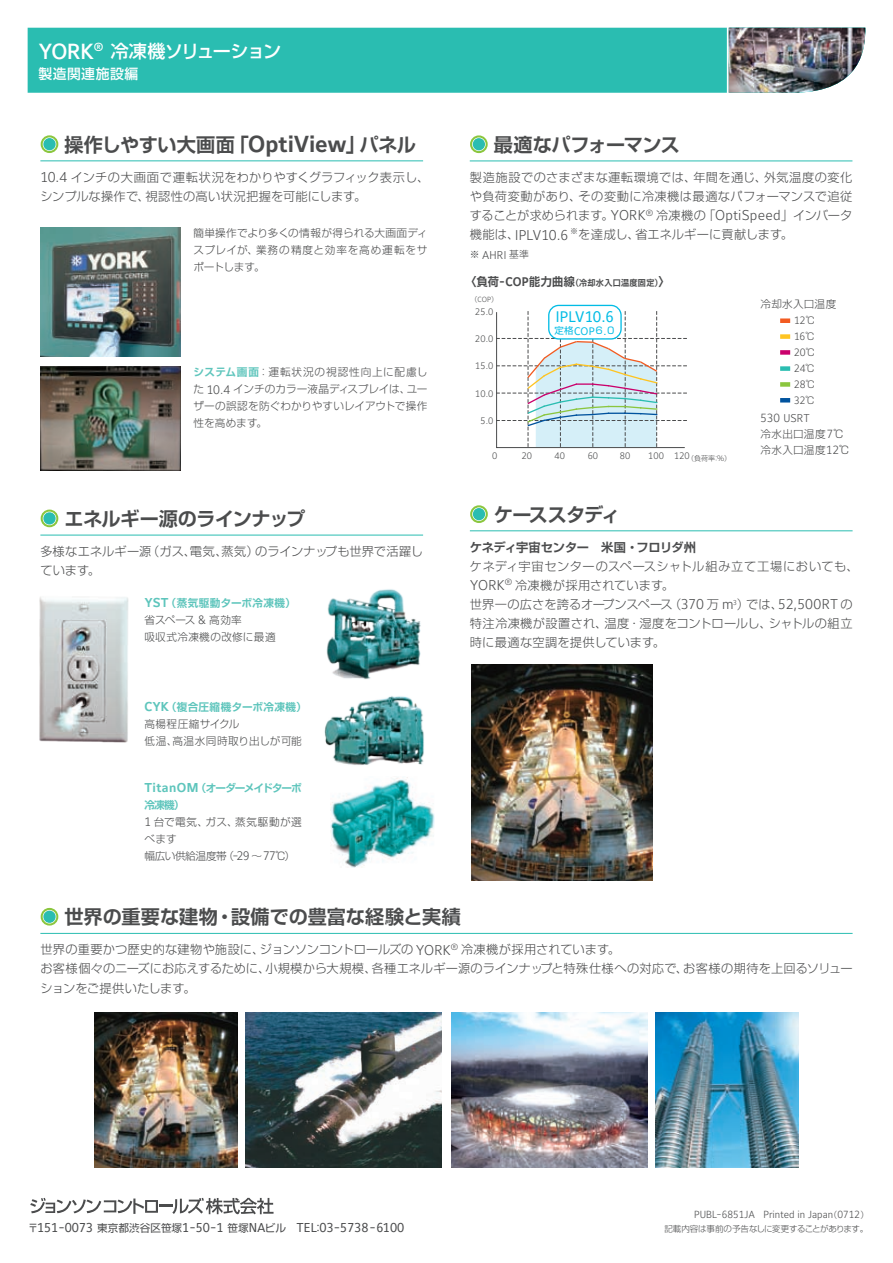
<style>
.page{position:relative;width:893px;height:1263px;background:#fff}
.page>*{position:absolute;margin:0;border:0;box-sizing:border-box;transform-origin:0 0}
.t1{font:700 19.2px "Shin Go Pro De";letter-spacing:-.015em;color:#4b4c4d}
.t2{font:700 19.2px "Shin Go Pro De";letter-spacing:.005em;color:#4b4c4d}
.t3{font:700 19.2px "Shin Go Pro De";letter-spacing:-.05em;color:#4b4c4d}
.t4{font:500 18px "Shin Go Pro";letter-spacing:-.09em;color:#fff}
.t5{font:15.15px "Maurea Jci Tf ML";letter-spacing:-.005em;color:#02bce5}
.t6{font:500 13.8px "Shin Go Pro";letter-spacing:.04em;color:#fff}
.t7{font:12.75px "Maurea Jci Tf ML";color:#4b4c4d}
.t8{font:300 12.15px/19.2px "Shin Go Pro";letter-spacing:.01em;color:#4b4c4d}
.t9{font:700 12.15px "Shin Go Pro De";letter-spacing:-.03em;color:#4b4c4d}
.t10{font:300 11.25px "Maurea Jci Tf ML";color:#4b4c4d}
.t11{font:300 11.1px "Maurea Jci Tf ML";color:#4b4c4d}
.t12{font:300 10.65px/17px "Shin Go Pro";letter-spacing:.02em;color:#4b4c4d}
.t13{font:300 10.65px/17px "Shin Go Pro";letter-spacing:.04em;color:#4b4c4d}
.t14{font:700 10.65px/17px "Shin Go Pro De";letter-spacing:-.09em;color:#5ec5bc}
.t15{font:700 10.65px "Shin Go Pro De";letter-spacing:.025em;color:#5ec5bc}
.t16{font:700 10.65px "Shin Go Pro De";letter-spacing:.035em;color:#5ec5bc}
.t17{font:300 10.5px/16px "Maurea Jci Tf ML";letter-spacing:-.015em;color:#4b4c4d;text-align:justify}
.t18{font:300 10.2px "Maurea Jci Tf ML";color:#4b4c4d}
.t19{font:9.45px "Shin Go Pro";color:#02bce5}
.t20{font:300 9.3px "Maurea Jci Tf ML";color:#4b4c4d}
.t21{font:300 8.55px "Shin Go Pro";letter-spacing:-.02em;color:#4b4c4d}
.t22{font:700 8.55px "Shin Go Pro De";letter-spacing:.04em;color:#4b4c4d;scale:.95 1}
.t23{font:300 7.35px "Maurea Jci Tf ML";color:#4b4c4d}
.t24{font:300 7.05px "Shin Go Pro";color:#4b4c4d}
.s1{font-family:"Maurea Jci Tf ML";font-size:21.75px}
.s2{font-family:"Maurea Jci Tf ML";font-size:22.95px}
.s3{font-family:"Maurea Jci Tf ML";font-size:14.1px}
.s4{font-family:"Shin Go Pro De";font-weight:700;color:#5ec5bc}
.s5{font-family:"Maurea Jci Tf ML";font-size:12.15px}
.s6{font-family:"Maurea Jci Tf ML";font-size:12.75px}
.s7{font-family:"Shin Go Pro";font-size:9.75px}
.s8{font-size:11.7px}
.s9{font-family:"Maurea Jci Tf ML";font-size:12.45px}
.s10{font-family:"Shin Go Pro";font-size:7.05px}
.s11{font-size:8.85px}
.s12{font-family:"Maurea Jci Tf ML";font-size:10.8px}
.s13{font-family:"Shin Go Pro";font-size:9.6px}
.s14{font-family:"Maurea Jci Tf ML";font-size:11.7px}
.s15{font-family:"Shin Go Pro";font-size:10.65px}
.s16{font-family:"Shin Go Pro";font-size:8.55px}
</style>
<div class="page">
<div style="left:28px;top:28px;width:699px;height:65px;background:#2abdb1"></div>
<img style="left:729px;top:28px;width:136px;height:65px">
<svg style="left:30px;top:1198px;width:244px;height:16px"></svg>
<img style="left:471px;top:664px;width:182px;height:216px">
<div style="left:470px;top:505px;width:18px;height:18px;border:5px solid #8bc63e;border-radius:50%"></div>
<div style="left:472px;top:507px;width:14px;height:14px;border:1px solid #fff;border-radius:50%"></div>
<div style="left:473px;top:508px;width:12px;height:12px;background:#2abdb1;border-radius:50%"></div>
<hr style="left:470px;top:530px;width:383px;height:1px;background:#2abdb1">
<svg style="left:782px;top:318px;width:6px;height:5px"></svg>
<svg style="left:782px;top:334px;width:6px;height:5px"></svg>
<svg style="left:782px;top:350px;width:6px;height:5px"></svg>
<svg style="left:782px;top:366px;width:6px;height:5px"></svg>
<svg style="left:782px;top:382px;width:6px;height:5px"></svg>
<svg style="left:782px;top:398px;width:6px;height:4px"></svg>
<div style="left:548px;top:305px;width:74px;height:35px;border:1px solid #02bce5;border-radius:10px"></div>
<svg style="left:496px;top:312px;width:191px;height:136px"></svg>
<div style="left:470px;top:135px;width:18px;height:18px;border:5px solid #8bc63e;border-radius:50%"></div>
<div style="left:472px;top:137px;width:14px;height:14px;border:1px solid #fff;border-radius:50%"></div>
<div style="left:473px;top:138px;width:12px;height:12px;background:#2abdb1;border-radius:50%"></div>
<hr style="left:470px;top:161px;width:382px;height:1px;background:#2abdb1">
<img style="left:40px;top:227px;width:141px;height:130px">
<img style="left:39px;top:597px;width:90px;height:146px">
<img style="left:40px;top:366px;width:141px;height:104px">
<img style="left:326px;top:589px;width:95px;height:91px">
<img style="left:324px;top:696px;width:100px;height:69px">
<img style="left:330px;top:777px;width:105px;height:90px">
<img style="left:95px;top:1012px;width:142px;height:156px">
<img style="left:655px;top:1012px;width:143px;height:156px">
<img style="left:245px;top:1012px;width:196px;height:156px">
<img style="left:451px;top:1012px;width:196px;height:156px">
<div style="left:41px;top:510px;width:17px;height:17px;border:5px solid #8bc63e;border-radius:50%"></div>
<div style="left:43px;top:512px;width:13px;height:13px;border:1px solid #fff;border-radius:50%"></div>
<div style="left:43px;top:512px;width:13px;height:12px;background:#2abdb1;border-radius:50%"></div>
<hr style="left:40px;top:535px;width:383px;height:1px;background:#2abdb1">
<div style="left:41px;top:908px;width:17px;height:17px;border:5px solid #8bc63e;border-radius:50%"></div>
<div style="left:43px;top:910px;width:13px;height:13px;background:#2abdb1;border-radius:50%"></div>
<hr style="left:40px;top:933px;width:813px;height:1px;background:#2abdb1">
<div style="left:41px;top:135px;width:17px;height:18px;border:5px solid #8bc63e;border-radius:50%"></div>
<div style="left:43px;top:137px;width:13px;height:14px;border:1px solid #fff;border-radius:50%"></div>
<div style="left:43px;top:138px;width:13px;height:12px;background:#2abdb1;border-radius:50%"></div>
<hr style="left:40px;top:160px;width:383px;height:1px;background:#2abdb1">
<h2 class="t4" style="left:38px;top:37px;width:244px"><span class="s1">YORK</span><sup>®</sup> 冷凍機ソリューション</h2>
<p class="t6" style="left:38px;top:63px;width:101px">製造関連施設編</p>
<h1 class="t1" style="left:64px;top:129px;width:353px">操作しやすい大画面「<span class="s2">OptiView</span>」パネル</h1>
<p class="t8" style="left:40px;top:166px;width:390px"><span class="s3">10.4</span> インチの大画面で運転状況をわかりやすくグラフィック表示し、シンプルな操作で、視認性の高い状況把握を可能にします。</p>
<p class="t12" style="left:193px;top:223px;width:235px;text-align:justify">簡単操作でより多くの情報が得られる大画面ディスプレイが、業務の精度と効率を高め運転をサポートします。</p>
<p class="t12" style="left:193px;top:362px;width:235px;text-align:justify"><span class="s4">システム画面</span>：運転状況の視認性向上に配慮した <span class="s5">10.4</span> インチのカラー液晶ディスプレイは、ユーザーの誤認を防ぐわかりやすいレイアウトで操作性を高めます。</p>
<h1 class="t1" style="left:64px;top:503px;width:242px">エネルギー源のラインナップ</h1>
<p class="t8" style="left:40px;top:540px;width:384px">多様なエネルギー源（ガス、電気、蒸気）のラインナップも世界で活躍しています。</p>
<p class="t16" style="left:145px;top:594px;width:153px"><span class="s6">YST</span>（蒸気駆動ターボ冷凍機）</p>
<p class="t12" style="left:145px;top:610px;width:133px">省スペース <span class="s5">&amp;</span> 高効率<br>吸収式冷凍機の改修に最適</p>
<h1 class="t1" style="left:494px;top:129px;width:188px">最適なパフォーマンス</h1>
<p class="t8" style="left:470px;top:166px;width:384px;text-align:justify">製造施設でのさまざまな運転環境では、年間を通じ、外気温度の変化や負荷変動があり、その変動に冷凍機は最適なパフォーマンスで追従することが求められます。<span class="s3">YORK</span><sup>®</sup> 冷凍機の「<span class="s3">OptiSpeed</span>」インバータ機能は、<span class="s3">IPLV10.6</span> <sup>※</sup>を達成し、省エネルギーに貢献します。</p>
<p class="t10" style="left:470px;top:248px;width:61px"><span class="s7">※</span> AHRI <span class="s7">基準</span></p>
<p class="t22" style="left:466px;top:276px;width:216px"><span class="s8">〈負荷</span><span class="s9">-COP</span><span class="s8">能力曲線</span>（冷却水入口温度固定）<span class="s8">〉</span></p>
<p class="t23" style="left:471px;top:295px;width:29px"><span class="s10">（</span>COP<span class="s10">）</span></p>
<p class="t20" style="left:475px;top:306px;width:20px">25<span class="s11">.</span>0</p>
<p class="t20" style="left:475px;top:333px;width:20px">20<span class="s11">.</span>0</p>
<p class="t20" style="left:475px;top:360px;width:20px">15<span class="s11">.</span>0</p>
<p class="t20" style="left:475px;top:388px;width:20px">10<span class="s11">.</span>0</p>
<p class="t20" style="left:480px;top:415px;width:14px">5<span class="s11">.</span>0</p>
<p class="t20" style="left:492px;top:450px;width:7px">0</p>
<p class="t20" style="left:522px;top:450px;width:12px">20</p>
<p class="t20" style="left:555px;top:450px;width:12px">40</p>
<p class="t20" style="left:588px;top:450px;width:12px">60</p>
<p class="t20" style="left:620px;top:450px;width:12px">80</p>
<p class="t24" style="left:648px;top:453px;width:84px"><sup>100</sup> <sup>120</sup>（負荷率：％）</p>
<p class="t5" style="left:556px;top:308px;width:59px">IPLV10.6</p>
<p class="t19" style="left:554px;top:323px;width:63px">定格<span class="s12">COP</span>６<span class="s12">.</span>０</p>
<p class="t12" style="left:760px;top:294px;width:77px">冷却水入口温度</p>
<p class="t17" style="left:794px;top:312px;width:23px">12<span class="s13">℃ </span>16<span class="s13">℃ </span>20<span class="s13">℃ </span>24<span class="s13">℃ </span>28<span class="s13">℃ </span>32<span class="s13">℃</span></p>
<p class="t11" style="left:760px;top:411px;width:51px"><span class="s8">530</span> USRT</p>
<p class="t12" style="left:760px;top:424px;width:91px;line-height:15.9px">冷水出口温度<span class="s14">7</span>℃冷水入口温度<span class="s14">12</span>℃</p>
<h1 class="t3" style="left:494px;top:499px;width:127px">ケーススタディ</h1>
<p class="t9" style="left:470px;top:537px;width:228px">ケネディ宇宙センター 米国・フロリダ州</p>
<p class="t8" style="left:470px;top:555px;width:390px">ケネディ宇宙センターのスペースシャトル組み立て工場においても、<br><span class="s3">YORK</span><sup>®</sup> 冷凍機が採用されています。<br>世界一の広さを誇るオープンスペース（<span class="s3">370</span> 万 <span class="s3">m</span><sup>3</sup>）では、<span class="s3">52,500RT</span> の特注冷凍機が設置され、温度・湿度をコントロールし、シャトルの組立時に最適な空調を提供しています。</p>
<p class="t15" style="left:145px;top:698px;width:164px"><span class="s6">CYK</span>（複合圧縮機ターボ冷凍機）</p>
<p class="t13" style="left:145px;top:714px;width:159px">高楊程圧縮サイクル<br>低温、高温水同時取り出しが可能</p>
<p class="t14" style="left:145px;top:778px;width:159px"><span class="s6">TitanOM</span>（オーダーメイドターボ冷凍機）</p>
<p class="t12" style="left:145px;top:812px;width:159px"><span class="s5">1</span> 台で電気、ガス、蒸気駆動が選べます<br>幅広い供給温度帯（<span class="s5">-29</span> ～<span class="s5">77</span>℃）</p>
<h1 class="t2" style="left:65px;top:901px;width:398px">世界の重要な建物・設備での豊富な経験と実績</h1>
<p class="t8" style="left:40px;top:938px;width:814px">世界の重要かつ歴史的な建物や施設に、ジョンソンコントロールズの <span class="s3">YORK</span><sup>®</sup> 冷凍機が採用されています。<br>お客様個々のニーズにお応えするために、小規模から大規模、各種エネルギー源のラインナップと特殊仕様への対応で、お客様の期待を上回るソリューションをご提供いたします。</p>
<p class="t7" style="left:28px;top:1220px;width:378px"><span class="s15">〒</span>151-0073 <span class="s15">東京都渋谷区笹塚</span>1-50-1 <span class="s15">笹塚</span>NA<span class="s15">ビル</span> TEL<span class="s15">：</span>03-5738-6100</p>
<p class="t18" style="left:694px;top:1208px;width:176px">PUBL-6851JA Printed in Japan<span class="s16">（</span>0712<span class="s16">）</span></p>
<p class="t21" style="left:664px;top:1221px;width:205px">記載内容は事前の予告なしに変更することがあります。</p>
</div>
